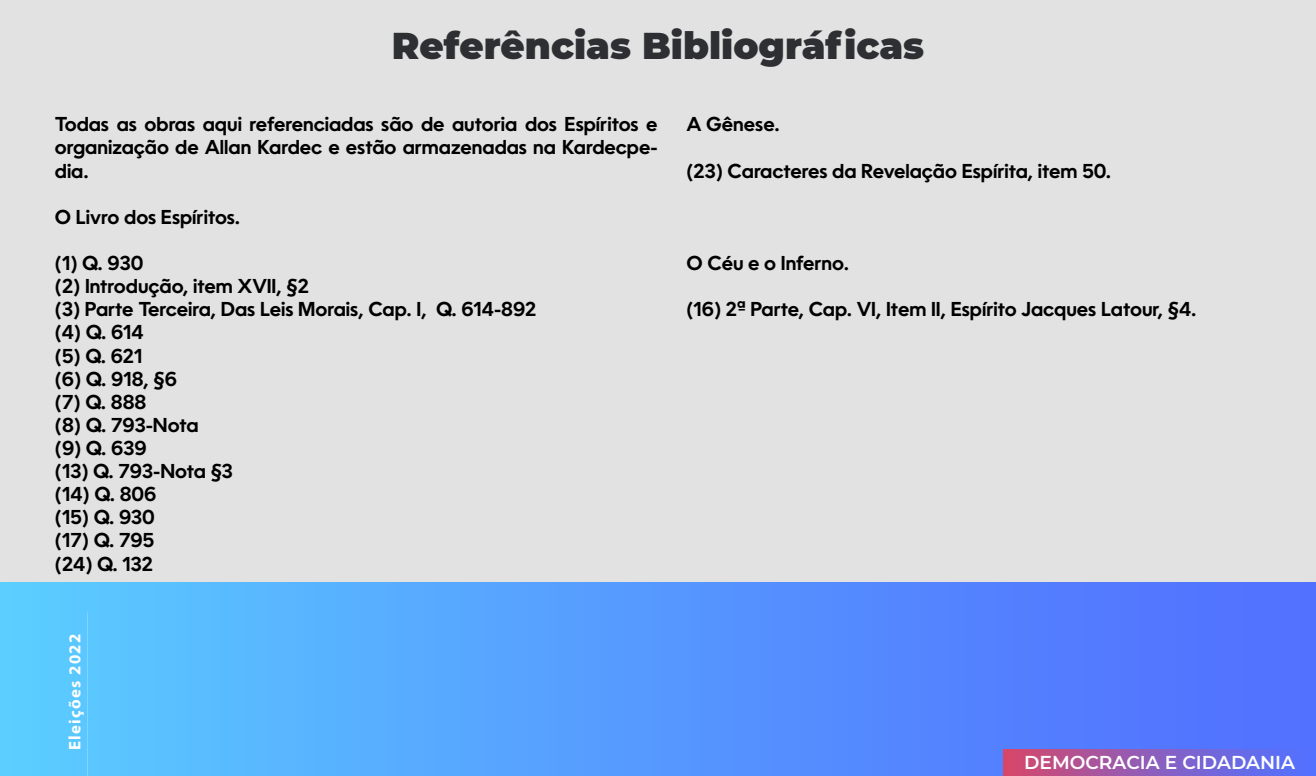
<style>
.page{position:relative;width:1316px;height:776px;background:#fff}
.page>*{position:absolute;margin:0;border:0;box-sizing:border-box;transform-origin:0 0}
.t1{font:900 37.27px "Montserrat";color:#2e2f32}
.t2{font:600 19.25px/23.1px "Oceanwide";color:#000;text-align:justify}
.t3{font:600 18.55px "Montserrat";color:#fff}
.t4{font:700 16.8px "Myriad Pro";letter-spacing:.075em;color:#fff}
</style>
<div class="page">
<div style="left:0;top:0;width:1315px;height:775px;background:#e2e2e2"></div>
<div style="left:0;top:582px;width:1315px;height:193px;background:linear-gradient(to right,#5bcbff,#516aff)"></div>
<div style="left:1003px;top:748px;width:313px;height:27px;background:linear-gradient(to right,#d2486e,#4874ff)"></div>
<h1 class="t1" style="left:392px;top:18px;width:534px">Referências Bibliográficas</h1>
<p class="t2" style="left:55px;top:112px;width:604px">Todas as obras aqui referenciadas são de autoria dos Espíritos e organização de Allan Kardec e estão armazenadas na Kardecpe&shy;dia.</p>
<p class="t2" style="left:55px;top:204px;width:187px">O Livro dos Espíritos.</p>
<p class="t2" style="left:55px;top:250px;width:483px;text-align:left">(1) Q. 930<br>(2) Introdução, item XVII, §2<br>(3) Parte Terceira, Das Leis Morais, Cap. I, Q. 614-892 (4) Q. 614<br>(5) Q. 621<br>(6) Q. 918, §6<br>(7) Q. 888<br>(8) Q. 793-Nota<br>(9) Q. 639<br>(13) Q. 793-Nota §3<br>(14) Q. 806<br>(15) Q. 930<br>(17) Q. 795<br>(24) Q. 132</p>
<p class="t4" style="left:64px;top:749px;width:117px;rotate:-90deg">Eleições 2022</p>
<p class="t2" style="left:686px;top:112px;width:95px">A Gênese.</p>
<p class="t2" style="left:686px;top:158px;width:426px">(23) Caracteres da Revelação Espírita, item 50.</p>
<p class="t2" style="left:686px;top:250px;width:164px">O Céu e o Inferno.</p>
<p class="t2" style="left:686px;top:296px;width:512px">(16) 2ª Parte, Cap. VI, Item II, Espírito Jacques Latour, §4.</p>
<p class="t3" style="left:1024px;top:749px;width:272px">DEMOCRACIA E CIDADANIA</p>
</div>
